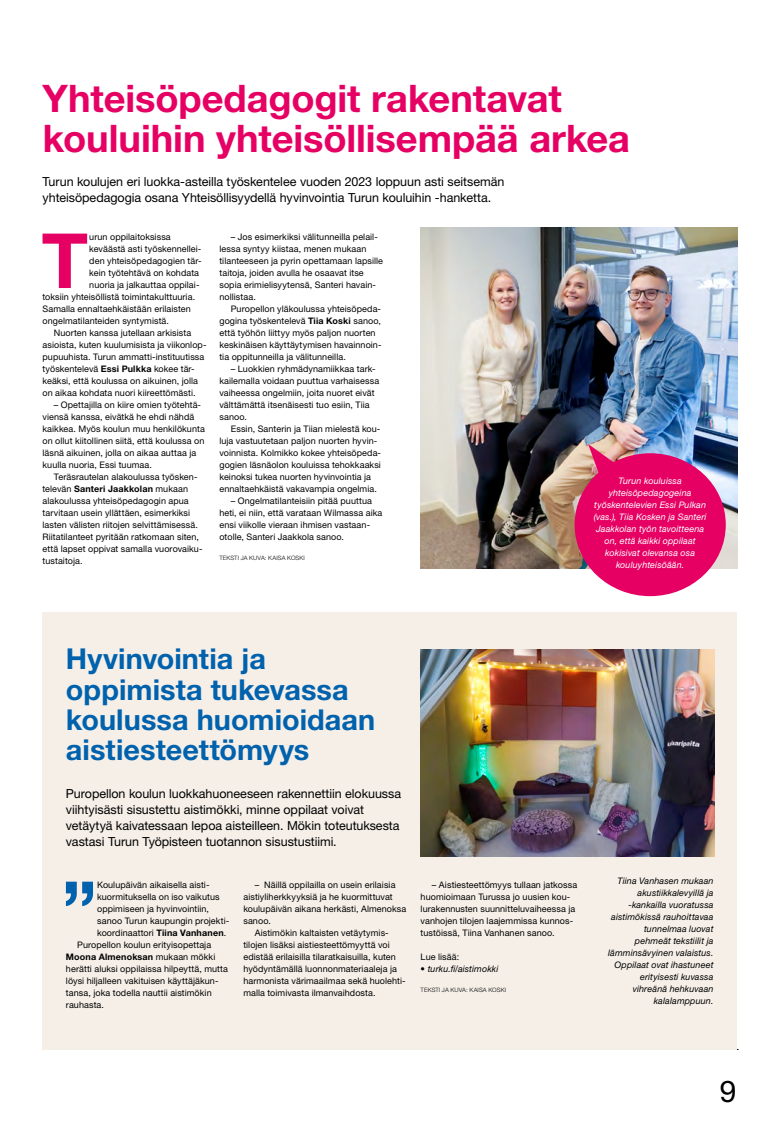
<style>
.page{position:relative;width:780px;height:1134px;background:#fff}
.page>*{position:absolute;margin:0;border:0;box-sizing:border-box;transform-origin:0 0}
.leipis_ANFANGI{font:700 76.2px "Helvetica Neue LT Std";color:#e60064}
.leipis_ANFANGI-2{font:700 76.2px "Helvetica Neue LT Std";color:#0061ad}
.H2_38_40{font:700 38px/40px "Helvetica Neue LT Std";letter-spacing:-.005em;color:#e60064}
.t1{font:30px "Helvetica Neue LT Std";color:#000}
.H2_38_40-2{font:700 28.8px/30.3px "Helvetica Neue LT Std";color:#0061ad}
.INGRESSI{font:12.5px/16px "Helvetica Neue LT Std";letter-spacing:-.005em;color:#000}
.leipsi_SISENNYS{font:9px/12px "Helvetica Neue LT Std";letter-spacing:.01em;color:#000}
.leipis_ANFANGI-3{font:9px/12px "Helvetica Neue LT Std";letter-spacing:.01em;color:#000}
.KUVATEKSTIT{font:italic 9px/12px "Helvetica Neue LT Std";letter-spacing:.015em;color:#000;text-align:right}
.KUVATEKSTIT-2{font:italic 9px/12px "Helvetica Neue LT Std";letter-spacing:.015em;color:#fff;text-align:center}
.Linkki_FI_MUSTA{font:italic 9px "Helvetica Neue LT Std";letter-spacing:.01em;color:#000}
.leipis{font:9px "Helvetica Neue LT Std";letter-spacing:.01em;color:#000}
.teksti_kuvat{font:300 6px "Helvetica Neue LT Std";letter-spacing:.02em;color:#000}
.s1{font-weight:700}
</style>
<div class="page">
<div style="left:43px;top:612px;width:694px;height:438px;background:#f5efe8"></div>
<img style="left:420px;top:228px;width:317px;height:341px">
<svg style="left:574px;top:444px;width:151px;height:152px;background:#da2e7a"></svg>
<img style="left:420px;top:649px;width:294px;height:208px">
<h2 class="H2_38_40" style="left:43px;top:78px;width:589px">Yhteisöpedagogit rakentavat kouluihin yhteisöllisempää arkea</h2>
<p class="INGRESSI" style="left:43px;top:173px;width:463px">Turun koulujen eri luokka-asteilla työskentelee vuoden 2023 loppuun asti seitsemän yhteisöpedagogia osana Yhteisöllisyydellä hyvinvointia Turun kouluihin -hanketta.</p>
<p class="leipsi_SISENNYS" style="left:219px;top:231px;width:165px;text-indent:11px">– Jos esimerkiksi välitunneilla pelail&shy;lessa syntyy kiistaa, menen mukaan tilanteeseen ja pyrin opettamaan lapsille taitoja, joiden avulla he osaavat itse sopia erimielisyytensä, Santeri havain&shy;nollistaa.</p>
<p class="leipsi_SISENNYS" style="left:219px;top:303px;width:164px;text-indent:11px">Puropellon yläkoulussa yhteisöpeda&shy;gogina työskentelevä <span class="s1">Tiia Koski</span> sanoo, että työhön liittyy myös paljon nuorten keskinäisen käyttäytymisen havainnoin&shy;tia oppitunneilla ja välitunneilla.</p>
<p class="leipsi_SISENNYS" style="left:219px;top:363px;width:161px;text-indent:11px">– Luokkien ryhmädynamiikkaa tark&shy;kailemalla voidaan puuttua varhaisessa vaiheessa ongelmiin, joita nuoret eivät välttämättä itsenäisesti tuo esiin, Tiia sanoo.</p>
<p class="leipsi_SISENNYS" style="left:219px;top:423px;width:163px;text-indent:11px">Essin, Santerin ja Tiian mielestä kou&shy;luja vastuutetaan paljon nuorten hyvin&shy;voinnista. Kolmikko kokee yhteisöpeda&shy;gogien läsnäolon kouluissa tehokkaaksi keinoksi tukea nuorten hyvinvointia ja ennaltaehkäistä vakavampia ongelmia.</p>
<p class="leipsi_SISENNYS" style="left:219px;top:495px;width:164px;text-indent:11px">– Ongelmatilanteisiin pitää puuttua heti, ei niin, että varataan Wilmassa aika ensi viikolle vieraan ihmisen vastaan&shy;otolle, Santeri Jaakkola sanoo.</p>
<p class="teksti_kuvat" style="left:219px;top:554px;width:87px">TEKSTI JA KUVA: KAISA KOSKI</p>
<p class="leipis_ANFANGI" style="left:42px;top:214px;width:48px">T</p>
<p class="leipis_ANFANGI-3" style="left:89px;top:231px;width:83px">urun oppilaitoksissa</p>
<p class="leipis_ANFANGI-3" style="left:89px;top:243px;width:114px">keväästä asti työskennellei-</p>
<p class="leipis_ANFANGI-3" style="left:89px;top:255px;width:114px">den yhteisöpedagogien tär-</p>
<p class="leipis_ANFANGI-3" style="left:89px;top:267px;width:111px">kein työtehtävä on kohdata</p>
<p class="leipis_ANFANGI-3" style="left:89px;top:279px;width:112px">nuoria ja jalkauttaa oppilai-</p>
<p class="leipis_ANFANGI-3" style="left:43px;top:291px;width:154px">toksiin yhteisöllistä toimintakulttuuria.</p>
<p class="leipis_ANFANGI-3" style="left:43px;top:303px;width:150px">Samalla ennaltaehkäistään erilaisten</p>
<p class="leipis_ANFANGI-3" style="left:43px;top:315px;width:128px">ongelmatilanteiden syntymistä.</p>
<p class="leipsi_SISENNYS" style="left:43px;top:327px;width:166px;text-indent:11px">Nuorten kanssa jutellaan arkisista asioista, kuten kuulumisista ja viikonlop&shy;pupuuhista. Turun ammatti-instituutissa työskentelevä <span class="s1">Essi Pulkka</span> kokee tär&shy;keäksi, että koulussa on aikuinen, jolla on aikaa kohdata nuori kiireettömästi.</p>
<p class="leipsi_SISENNYS" style="left:43px;top:399px;width:164px;text-indent:11px">– Opettajilla on kiire omien työtehtä&shy;viensä kanssa, eivätkä he ehdi nähdä kaikkea. Myös koulun muu henkilökunta on ollut kiitollinen siitä, että koulussa on läsnä aikuinen, jolla on aikaa auttaa ja kuulla nuoria, Essi tuumaa.</p>
<p class="leipsi_SISENNYS" style="left:43px;top:471px;width:161px;text-indent:11px">Teräsrautelan alakoulussa työsken&shy;televän <span class="s1">Santeri Jaakkolan</span> mukaan alakoulussa yhteisöpedagogin apua tarvitaan usein yllättäen, esimerkiksi lasten välisten riitojen selvittämisessä.<br>Riitatilanteet pyritään ratkomaan siten, että lapset oppivat samalla vuorovaiku&shy;tustaitoja.</p>
<p class="KUVATEKSTIT-2" style="left:593px;top:474px;width:114px">Turun kouluissa yhteisöpedagogeina työskentelevien Essi Pulkan (vas.), Tiia Kosken ja Santeri<br>Jaakkolan työn tavoitteena on, että kaikki oppilaat kokisivat olevansa osa kouluyhteisöään.</p>
<h2 class="H2_38_40-2" style="left:66px;top:643px;width:311px">Hyvinvointia ja oppimista tukevassa koulussa huomioidaan aistiesteettömyys</h2>
<p class="INGRESSI" style="left:66px;top:785px;width:337px">Puropellon koulun luokkahuoneeseen rakennettiin elokuussa viihtyisästi sisustettu aistimökki, minne oppilaat voivat vetäytyä kaivatessaan lepoa aisteilleen. Mökin toteutuksesta vastasi Turun Työpisteen tuotannon sisustustiimi.</p>
<p class="leipis_ANFANGI-2" style="left:62px;top:862px;width:37px">”</p>
<p class="leipis_ANFANGI-3" style="left:97px;top:879px;width:134px">Koulupäivän aikaisella aisti&shy;kuormituksella on iso vaikutus oppimiseen ja hyvinvointiin, sanoo Turun kaupungin projekti&shy;koordinaattori <span class="s1">Tiina Vanhanen</span>.</p>
<p class="leipsi_SISENNYS" style="left:66px;top:939px;width:164px;text-indent:11px">Puropellon koulun erityisopettaja <span class="s1">Moona Almenoksan</span> mukaan mökki herätti aluksi oppilaissa hilpeyttä, mutta löysi hiljalleen vakituisen käyttäjäkun&shy;tansa, joka todella nauttii aistimökin rauhasta.</p>
<p class="leipsi_SISENNYS" style="left:243px;top:879px;width:164px;text-indent:11px">– Näillä oppilailla on usein erilaisia aistiyliherkkyyksiä ja he kuormittuvat koulupäivän aikana herkästi, Almenoksa sanoo.</p>
<p class="leipsi_SISENNYS" style="left:243px;top:927px;width:164px;text-indent:11px">Aistimökin kaltaisten vetäytymis&shy;tilojen lisäksi aistiesteettömyyttä voi edistää erilaisilla tilaratkaisuilla, kuten hyödyntämällä luonnonmateriaaleja ja harmonista värimaailmaa sekä huolehti&shy;malla toimivasta ilmanvaihdosta.</p>
<p class="leipsi_SISENNYS" style="left:420px;top:879px;width:158px;text-indent:11px">– Aistiesteettömyys tullaan jatkossa huomioimaan Turussa jo uusien kou&shy;lurakennusten suunnitteluvaiheessa ja vanhojen tilojen laajemmissa kunnos&shy;tustöissä, Tiina Vanhanen sanoo.</p>
<p class="leipis" style="left:420px;top:951px;width:40px">Lue lisää:</p>
<p class="Linkki_FI_MUSTA" style="left:420px;top:963px;width:79px">• turku.fi/aistimokki</p>
<p class="teksti_kuvat" style="left:420px;top:986px;width:87px">TEKSTI JA KUVA: KAISA KOSKI</p>
<p class="KUVATEKSTIT" style="left:608px;top:875px;width:107px">Tiina Vanhasen mukaan akustiikkalevyillä ja -kankailla vuoratussa aistimökissä rauhoittavaa tunnelmaa luovat pehmeät tekstiilit ja lämminsävyinen valaistus.<br>Oppilaat ovat ihastuneet erityisesti kuvassa vihreänä hehkuvaan kalalamppuun.</p>
<h3 class="t1" style="left:720px;top:1074px;width:18px">9</h3>
</div>
